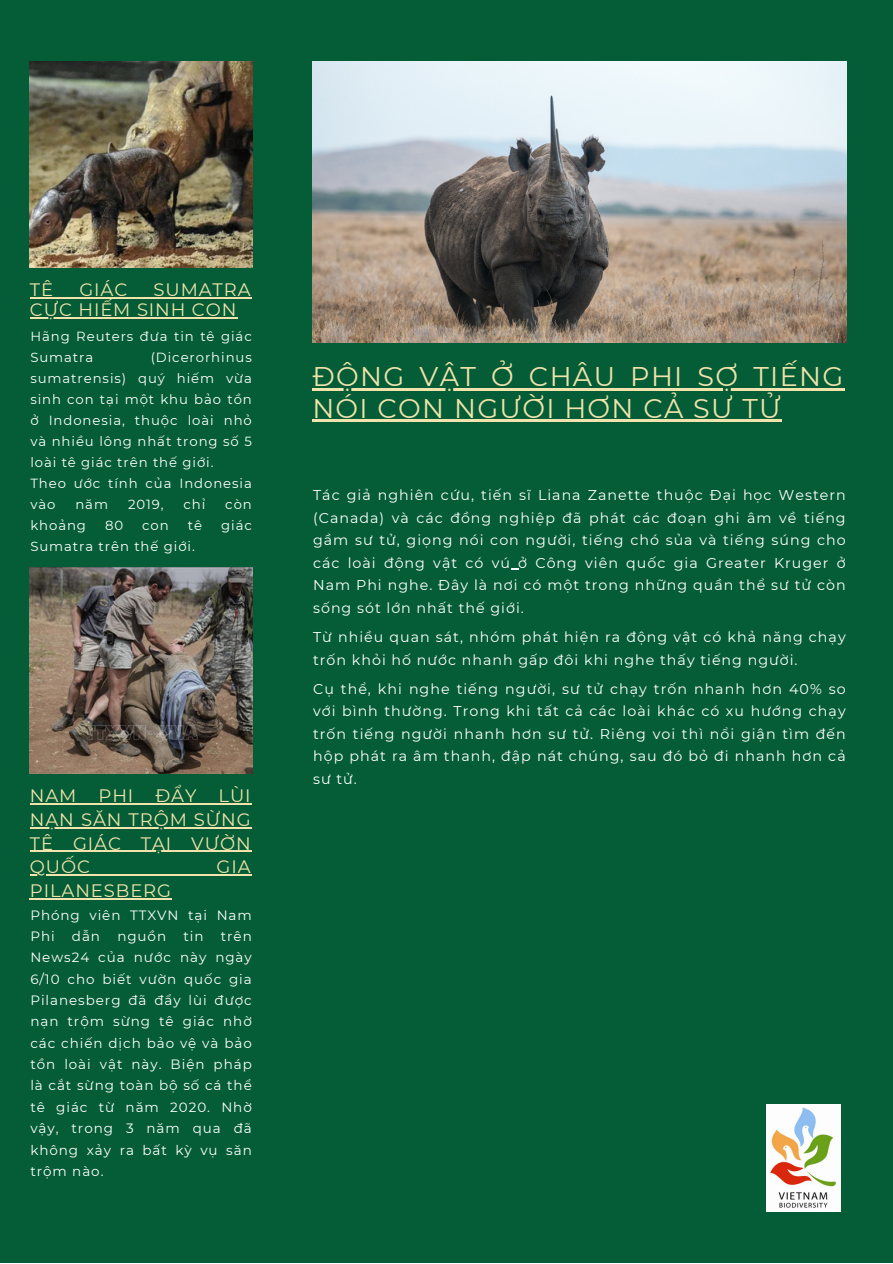
<style>
.page{position:relative;width:893px;height:1264px;background:#fff}
.page>*{position:absolute;margin:0;border:0;box-sizing:border-box;transform-origin:0 0}
.t1{font:27px/31.5px "Montserrat";letter-spacing:.05em;color:#f0e3ab}
.t2{font:18px/23.5px "Montserrat";letter-spacing:.05em;color:#f0e3ab}
.t3{font:14.25px/22.5px "Montserrat";letter-spacing:.07em;color:#fff;text-align:justify}
.t4{font:13.5px/21.3px "Montserrat";letter-spacing:.07em;color:#fff}
.t5{font:13.2px/21px "Montserrat";letter-spacing:.07em;color:#fff}
</style>
<div class="page">
<div style="left:0;top:0;width:892px;height:1262px;background:#045d36"></div>
<img style="left:30px;top:62px;width:223px;height:205px">
<img style="left:312px;top:62px;width:534px;height:281px">
<img style="left:766px;top:1104px;width:74px;height:107px">
<img style="left:30px;top:568px;width:223px;height:205px">
<hr style="left:30px;top:297px;width:221px;height:1px;background:#f0e3ab">
<hr style="left:30px;top:317px;width:207px;height:1px;background:#f0e3ab">
<hr style="left:30px;top:803px;width:221px;height:1px;background:#f0e3ab">
<hr style="left:30px;top:827px;width:221px;height:1px;background:#f0e3ab">
<hr style="left:30px;top:850px;width:221px;height:2px;background:#f0e3ab">
<hr style="left:30px;top:874px;width:221px;height:1px;background:#f0e3ab">
<hr style="left:30px;top:898px;width:142px;height:1px;background:#f0e3ab">
<hr style="left:312px;top:388px;width:532px;height:2px;background:#f0e3ab">
<hr style="left:312px;top:420px;width:470px;height:2px;background:#f0e3ab">
<p class="t2" style="left:30px;top:278px;width:25px">TÊ</p>
<p class="t2" style="left:79px;top:278px;width:49px">GIÁC</p>
<p class="t2" style="left:30px;top:279px;width:222px;line-height:20.2px;text-indent:124px">SUMATRA<br>CỰC HIẾM SINH CON</p>
<p class="t5" style="left:30px;top:326px;width:223px">Hãng Reuters đưa tin tê giác<br>Sumatra</p>
<p class="t5" style="left:30px;top:347px;width:223px;text-align:justify;text-indent:120px">(Dicerorhinus sumatrensis) quý hiếm vừa sinh con tại một khu bảo tồn ở Indonesia, thuộc loài nhỏ và nhiều lông nhất trong số 5 loài tê giác trên thế giới.</p>
<p class="t5" style="left:30px;top:472px;width:223px">Theo ước tính của Indonesia vào</p>
<p class="t5" style="left:75px;top:493px;width:34px">năm</p>
<p class="t5" style="left:128px;top:493px;width:37px">2019,</p>
<p class="t5" style="left:183px;top:493px;width:23px">chỉ</p>
<p class="t5" style="left:225px;top:493px;width:28px">còn</p>
<p class="t5" style="left:30px;top:514px;width:57px">khoảng</p>
<p class="t5" style="left:105px;top:514px;width:20px">80</p>
<p class="t5" style="left:142px;top:514px;width:28px">con</p>
<p class="t5" style="left:188px;top:514px;width:16px">tê</p>
<p class="t5" style="left:221px;top:514px;width:32px">giác</p>
<p class="t5" style="left:30px;top:535px;width:166px">Sumatra trên thế giới.</p>
<p class="t2" style="left:30px;top:784px;width:222px;text-align:justify">NAM PHI ĐẨY LÙI NẠN SĂN TRỘM SỪNG TÊ GIÁC TẠI VƯỜN QUỐC</p>
<p class="t2" style="left:216px;top:855px;width:36px">GIA</p>
<p class="t2" style="left:30px;top:878px;width:143px">PILANESBERG</p>
<p class="t4" style="left:30px;top:904px;width:223px">Phóng viên TTXVN tại Nam<br>Phi</p>
<p class="t4" style="left:72px;top:925px;width:30px">dẫn</p>
<p class="t4" style="left:117px;top:925px;width:50px">nguồn</p>
<p class="t4" style="left:183px;top:925px;width:22px">tin</p>
<p class="t4" style="left:30px;top:925px;width:223px;text-align:justify;text-indent:190px">trên News24 của nước này ngày 6/10 cho biết vườn quốc gia Pilanesberg đã đẩy lùi được nạn trộm sừng tê giác nhờ các chiến dịch bảo vệ và bảo tồn loài vật này. Biện pháp là cắt sừng toàn bộ số cá thể tê giác từ năm 2020. Nhờ vậy, trong 3 năm qua đã không xảy ra bất kỳ vụ săn trộm nào.</p>
<p class="t1" style="left:312px;top:360px;width:532px">ĐỘNG VẬT Ở CHÂU PHI SỢ TIẾNG<br>NÓI CON NGƯỜI HƠN CẢ SƯ TỬ</p>
<p class="t3" style="left:313px;top:484px;width:534px">Tác giả nghiên cứu, tiến sĩ Liana Zanette thuộc Đại học Western (Canada) và các đồng nghiệp đã phát các đoạn ghi âm về tiếng gầm sư tử, giọng nói con người, tiếng chó sủa và tiếng súng cho các loài động vật có vú ở Công viên quốc gia Greater Kruger ở Nam Phi nghe. Đây là nơi có một trong những quần thể sư tử còn sống sót lớn nhất thế giới.</p>
<p class="t3" style="left:313px;top:625px;width:534px">Từ nhiều quan sát, nhóm phát hiện ra động vật có khả năng chạy trốn khỏi hố nước nhanh gấp đôi khi nghe thấy tiếng người.</p>
<p class="t3" style="left:313px;top:677px;width:534px">Cụ thể, khi nghe tiếng người, sư tử chạy trốn nhanh hơn 40% so với bình thường. Trong khi tất cả các loài khác có xu hướng chạy trốn tiếng người nhanh hơn sư tử. Riêng voi thì nổi giận tìm đến hộp phát ra âm thanh, đập nát chúng, sau đó bỏ đi nhanh hơn cả sư tử.</p>
</div>
